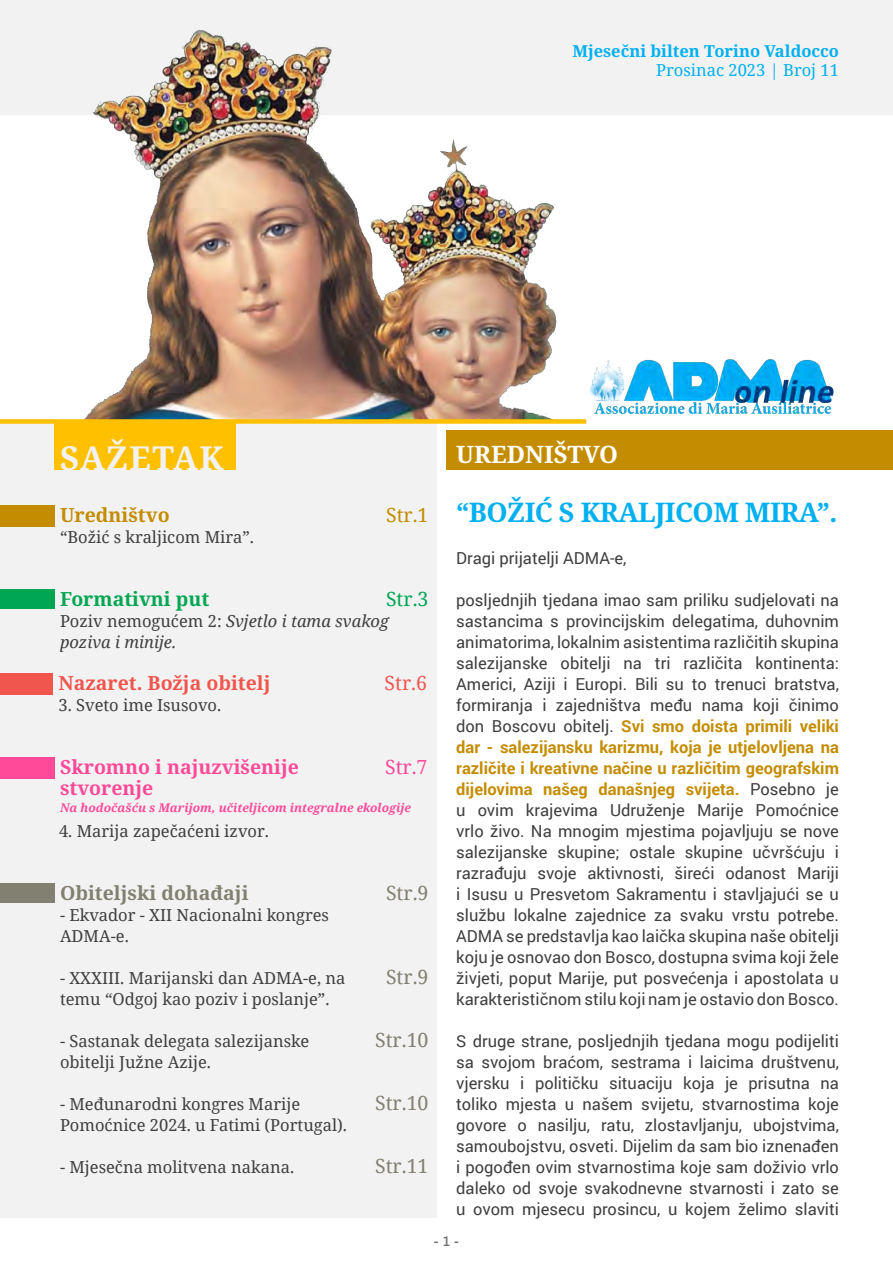
<style>
.page{position:relative;width:893px;height:1263px;background:#fff}
.page>*{position:absolute;margin:0;border:0;box-sizing:border-box;transform-origin:0 0}
.t1{font:700 33px "Noto Serif";letter-spacing:.04em;color:#f2f2f2}
.t2{font:700 27px "Noto Serif";letter-spacing:-.02em;color:#00b0f0}
.t3{font:700 24px "Noto Serif";color:#fff}
.t4{font:700 19.5px "Noto Serif";color:#ff4a99}
.t5{font:19.5px "Noto Serif";color:#828070}
.t6{font:700 19.5px "Noto Serif";color:#f0564e}
.t7{font:700 19.5px "Noto Serif";color:#828070}
.t8{font:700 19.5px "Noto Serif";color:#00a652}
.t9{font:700 19.5px "Noto Serif";color:#c48c00}
.t10{font:19.5px "Noto Serif";color:#00a652}
.t11{font:19.5px "Noto Serif";color:#c48c00}
.t12{font:19.5px "Noto Serif";color:#f0564e}
.t13{font:19.5px "Noto Serif";color:#ff4a99}
.t14{font:16.5px/21px "Roboto";color:#3e3e3f;text-align:justify}
.t15{font:16.5px/21px "Noto Serif";color:#3e3e3f}
.t16{font:italic 16.5px/21px "Noto Serif";color:#3e3e3f}
.t17{font:700 16.5px "Noto Serif";color:#00b0f0}
.t18{font:16.5px "Noto Serif";color:#00b0f0}
.t19{font:700 13.5px "Segoe UI";color:#6d6e70}
.t20{font:italic 700 12px "Noto Serif";color:#ff4a99}
.s1{font-style:normal}
.s2{font-weight:700;color:#c48c00}
.s3{font-weight:600}
</style>
<div class="page">
<div style="left:0;top:421px;width:437px;height:797px;background:#f2f2f2"></div>
<div style="left:0;top:0;width:893px;height:114px;background:#f2f2f2"></div>
<img style="left:0;top:30px;width:559px;height:389px">
<div style="left:0;top:419px;width:586px;height:5px;background:#ffc000"></div>
<img style="left:589px;top:359px;width:245px;height:56px">
<div style="left:54px;top:423px;width:182px;height:47px;background:#ffc000"></div>
<div style="left:446px;top:431px;width:447px;height:39px;background:#c48c00"></div>
<div style="left:0;top:590px;width:54px;height:19px;background:#00a652"></div>
<div style="left:0;top:506px;width:54px;height:20px;background:#c48c00"></div>
<div style="left:0;top:884px;width:54px;height:19px;background:#828070"></div>
<div style="left:0;top:673px;width:52px;height:21px;background:#f0564e"></div>
<div style="left:0;top:757px;width:54px;height:22px;background:#ff4a99"></div>
<p class="t17" style="left:572px;top:39px;width:268px">Mjesečni bilten Torino Valdocco</p>
<p class="t18" style="left:656px;top:59px;width:184px">Prosinac 2023 | Broj 11</p>
<p class="t1" style="left:60px;top:435px;width:165px">SAŽETAK</p>
<p class="t3" style="left:456px;top:437px;width:163px">UREDNIŠTVO</p>
<p class="t9" style="left:60px;top:501px;width:111px">Uredništvo</p>
<p class="t11" style="left:386px;top:502px;width:44px">Str.1</p>
<p class="t15" style="left:60px;top:526px;width:195px">“Božić s kraljicom Mira”.</p>
<p class="t8" style="left:60px;top:585px;width:151px">Formativni put</p>
<p class="t10" style="left:386px;top:586px;width:44px">Str.3</p>
<p class="t16" style="left:60px;top:610px;width:331px"><span class="s1">Poziv nemogućem 2:</span> Svjetlo i tama svakog poziva i minije.</p>
<p class="t6" style="left:58px;top:669px;width:214px">Nazaret. Božja obitelj</p>
<p class="t12" style="left:385px;top:670px;width:44px">Str.6</p>
<p class="t15" style="left:58px;top:694px;width:164px">3. Sveto ime Isusovo.</p>
<p class="t4" style="left:60px;top:753px;width:240px">Skromno i najuzvišenije</p>
<p class="t13" style="left:385px;top:754px;width:44px">Str.7</p>
<p class="t4" style="left:60px;top:774px;width:95px">stvorenje</p>
<p class="t20" style="left:60px;top:800px;width:352px">Na hodočašću s Marijom, učiteljicom integralne ekologije</p>
<p class="t15" style="left:59px;top:820px;width:211px">4. Marija zapečaćeni izvor.</p>
<p class="t7" style="left:60px;top:879px;width:190px">Obiteljski dohađaji</p>
<p class="t15" style="left:60px;top:904px;width:271px">- Ekvador - XII Nacionalni kongres<br>ADMA-e.</p>
<p class="t15" style="left:60px;top:967px;width:287px">- XXXIII. Marijanski dan ADMA-e, na temu “Odgoj kao poziv i poslanje”.</p>
<p class="t15" style="left:60px;top:1030px;width:251px">- Sastanak delegata salezijanske obitelji Južne Azije.</p>
<p class="t15" style="left:60px;top:1093px;width:288px">- Međunarodni kongres Marije<br>Pomoćnice 2024. u Fatimi (Portugal).</p>
<p class="t15" style="left:60px;top:1156px;width:236px">- Mjesečna molitvena nakana.</p>
<p class="t5" style="left:386px;top:880px;width:44px">Str.9</p>
<p class="t5" style="left:386px;top:964px;width:44px">Str.9</p>
<p class="t5" style="left:375px;top:1027px;width:55px">Str.10</p>
<p class="t5" style="left:375px;top:1090px;width:55px">Str.10</p>
<p class="t5" style="left:375px;top:1153px;width:55px">Str.11</p>
<p class="t2" style="left:456px;top:493px;width:383px">“BOŽIĆ S KRALJICOM MIRA”.</p>
<p class="t14" style="left:456px;top:547px;width:172px">Dragi prijatelji ADMA-e,</p>
<p class="t14" style="left:456px;top:589px;width:384px">posljednjih tjedana imao sam priliku sudjelovati na sastancima s provincijskim delegatima, duhovnim animatorima, lokalnim asistentima različitih skupina salezijanske obitelji na tri različita kontinenta:<br>Americi, Aziji i Europi. Bili su to trenuci bratstva, formiranja i zajedništva među nama koji činimo don Boscovu obitelj. <span class="s2">Svi smo doista primili veliki dar - salezijansku karizmu, koja je utjelovljena na različite i kreativne načine u različitim geografskim dijelovima našeg današnjeg svijeta.</span> Posebno je u ovim krajevima Udruženje Marije Pomoćnice vrlo živo. Na mnogim mjestima pojavljuju se nove salezijanske skupine; ostale skupine učvršćuju i razrađuju svoje aktivnosti, šireći odanost Mariji i Isusu u Presvetom Sakramentu i stavljajući se u službu lokalne zajednice za svaku vrstu potrebe.<br>ADMA se predstavlja kao laička skupina naše obitelji koju je osnovao don Bosco, dostupna svima koji žele živjeti, poput Marije, put posvećenja i apostolata u karakterističnom stilu koji nam je ostavio don Bosco.</p>
<p class="t14" style="left:456px;top:1030px;width:384px">S druge strane, posljednjih tjedana mogu podijeliti sa svojom braćom, sestrama i laicima društvenu, vjersku i političku situaciju koja je prisutna na toliko mjesta u našem svijetu, stvarnostima koje govore o nasilju, ratu, zlostavljanju, ubojstvima, samoubojstvu, osveti. Dijelim da sam bio iznenađen i pogođen ovim stvarnostima koje sam doživio vrlo daleko od svoje svakodnevne stvarnosti i zato se u ovom mjesecu prosincu, u kojem želimo slaviti</p>
<p class="t19" style="left:434px;top:1229px;width:27px">- <span class="s3">1</span> -</p>
</div>
